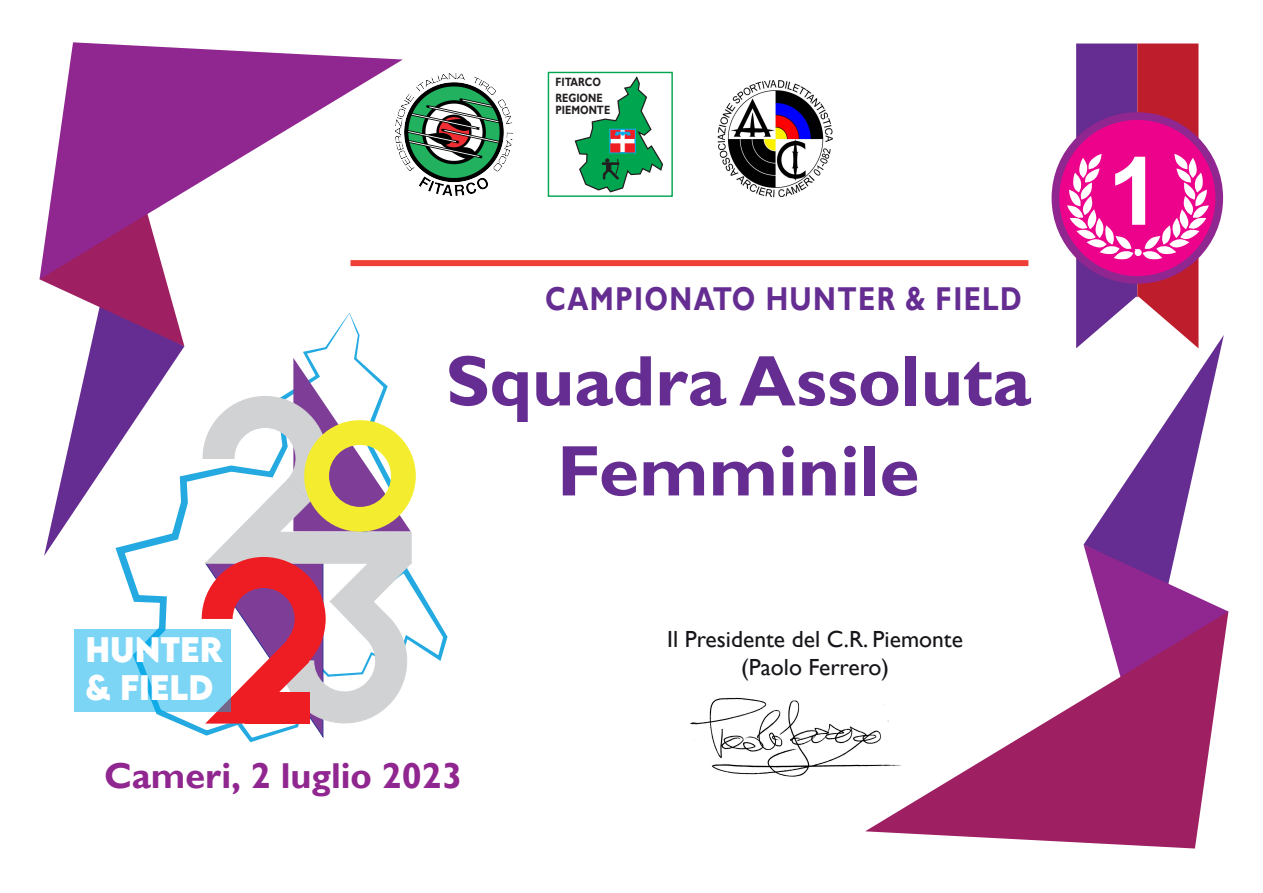
<style>
.page{position:relative;width:1263px;height:893px;background:#fff}
.page>*{position:absolute;margin:0;border:0;box-sizing:border-box;transform-origin:0 0}
.t1{font:700 94.65px "Arial";color:#fff}
.t2{font:700 72px/90px "Gill Sans";color:#652d91;text-align:center}
.t3{font:700 36px "Gill Sans";color:#90268f}
.t4{font:700 33px "Gill Sans";letter-spacing:.05em;color:#652d91;scale:.82 1}
.t5{font:700 31.5px/37.8px "LEMONMILK";color:#fff}
.t6{font:23.4px/28px "Gill Sans";color:#18151a;text-align:center}
.t7{font:700 12px/16px "Gill Sans";color:#231f20;scale:.82 1}
</style>
<div class="page">
<svg style="left:40px;top:279px;width:135px;height:277px"></svg>
<svg style="left:40px;top:42px;width:363px;height:237px"></svg>
<svg style="left:865px;top:709px;width:339px;height:139px;fill:#9e1f62"></svg>
<svg style="left:574px;top:76px;width:89px;height:117px"></svg>
<div style="left:548px;top:72px;width:125px;height:125px;border:1px solid #00a54f"></div>
<div style="left:350px;top:260px;width:678px;height:6px;background:#ee3e35"></div>
<img style="left:395px;top:73px;width:117px;height:122px">
<svg style="left:1067px;top:44px;width:161px;height:744px"></svg>
<div style="left:1135px;top:249px;width:7px;height:7px;background:#fff;border-radius:50%"></div>
<img style="left:690px;top:697px;width:211px;height:81px">
<svg style="left:115px;top:313px;width:332px;height:429px"></svg>
<svg style="left:202px;top:358px;width:214px;height:381px"></svg>
<div style="left:74px;top:629px;width:156px;height:83px;background:#7dd5f6"></div>
<img style="left:717px;top:80px;width:116px;height:118px">
<p class="t7" style="left:555px;top:74px;width:59px">FITARCO<br>REGIONE</p>
<p class="t7" style="left:555px;top:102px;width:68px">PIEMONTE</p>
<h3 class="t4" style="left:545px;top:279px;width:583px">CAMPIONATO HUNTER &amp; FIELD</h3>
<h3 class="t5" style="left:85px;top:631px;width:139px">HUNTER &amp; FiELD</h3>
<h2 class="t2" style="left:446px;top:338px;width:587px">Squadra Assoluta<br>Femminile</h2>
<p class="t6" style="left:667px;top:626px;width:297px">Il Presidente del C.R. Piemonte (Paolo Ferrero)</p>
<h3 class="t3" style="left:104px;top:755px;width:359px">Cameri, 2 luglio 2023</h3>
<h1 class="t1" style="left:1107px;top:125px;width:55px">1</h1>
</div>
